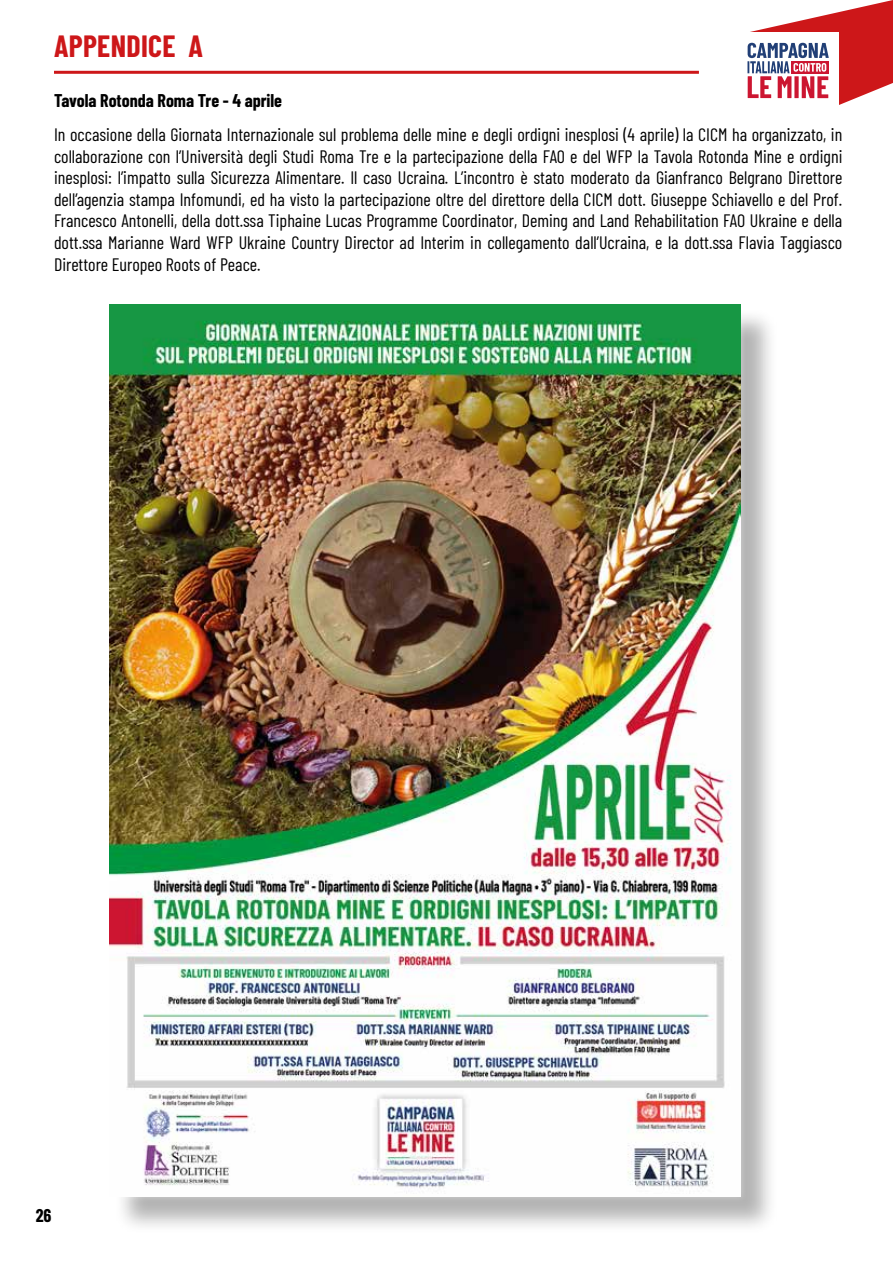
<style>
.page{position:relative;width:893px;height:1263px;background:#fff}
.page>*{position:absolute;margin:0;border:0;box-sizing:border-box;transform-origin:0 0}
.t1{font:700 30px "Barlow Condensed";letter-spacing:.01em;color:#cd1719}
.t2{font:18px/21.6px "Barlow Condensed";color:#000;text-align:justify}
.t3{font:700 18px "Barlow Condensed";color:#000}
</style>
<div class="page">
<hr style="left:54px;top:71px;width:645px;height:3px;background:#cd1719">
<div style="left:113px;top:308px;width:666px;height:927px;background:#000;opacity:.3"></div>
<div style="left:104px;top:298px;width:643px;height:905px;background:#fff;opacity:.3"></div>
<img style="left:110px;top:304px;width:631px;height:893px">
<svg style="left:747px;top:0;width:146px;height:105px"></svg>
<h1 class="t1" style="left:54px;top:25px;width:150px">APPENDICE A</h1>
<p class="t3" style="left:54px;top:88px;width:230px">Tavola Rotonda Roma Tre - 4 aprile</p>
<p class="t2" style="left:54px;top:122px;width:790px">In occasione della Giornata Internazionale sul problema delle mine e degli ordigni inesplosi (4 aprile) la CICM ha organizzato, in collaborazione con l’Università degli Studi Roma Tre e la partecipazione della FAO e del WFP la Tavola Rotonda Mine e ordigni inesplosi: l’impatto sulla Sicurezza Alimentare. Il caso Ucraina. L’incontro è stato moderato da Gianfranco Belgrano Direttore dell’agenzia stampa Infomundi, ed ha visto la partecipazione oltre del direttore della CICM dott. Giuseppe Schiavello e del Prof.<br>Francesco Antonelli, della dott.ssa Tiphaine Lucas Programme Coordinator, Deming and Land Rehabilitation FAO Ukraine e della dott.ssa Marianne Ward WFP Ukraine Country Director ad Interim in collegamento dall’Ucraina, e la dott.ssa Flavia Taggiasco Direttore Europeo Roots of Peace.</p>
<p class="t3" style="left:36px;top:1203px;width:17px">26</p>
</div>
